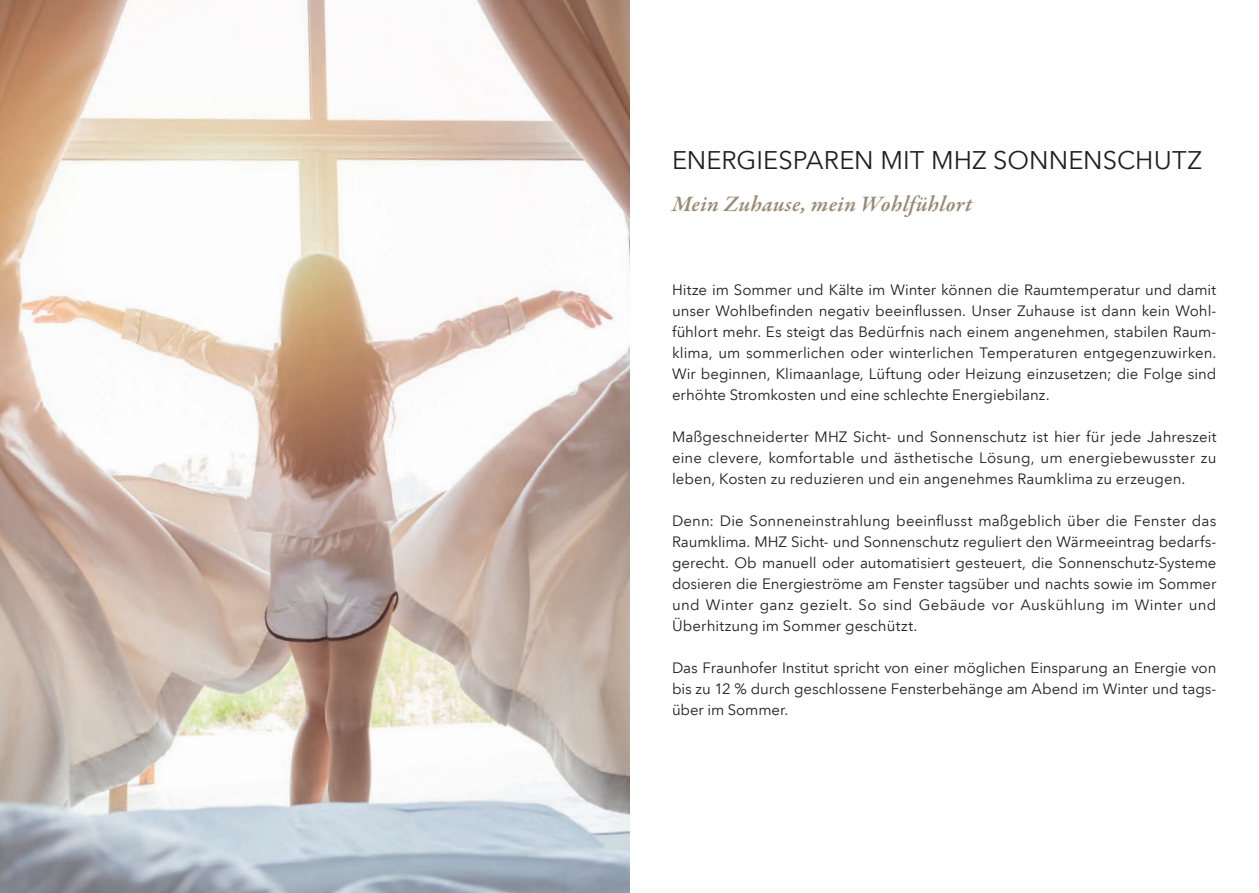
<style>
.page{position:relative;width:1259px;height:893px;background:#fff}
.page>*{position:absolute;margin:0;border:0;box-sizing:border-box;transform-origin:0 0}
.t1{font:25.5px "Avenir Next LT Com";letter-spacing:.005em;color:#231f20}
.t2{font:italic 600 22.5px "Garamond Premr Pro";letter-spacing:.015em;color:#998a75}
.t3{font:15px/21px "Avenir Next LT Com";color:#231f20;text-align:justify}
</style>
<div class="page">
<img style="left:0;top:0;width:629px;height:893px">
<h1 class="t1" style="left:672px;top:144px;width:531px">ENERGIESPAREN MIT MHZ SONNENSCHUTZ</h1>
<h2 class="t2" style="left:672px;top:190px;width:302px">Mein Zuhause, mein Wohlfühlort</h2>
<p class="t3" style="left:672px;top:279px;width:546px">Hitze im Sommer und Kälte im Winter können die Raumtemperatur und damit unser Wohlbefinden negativ beeinflussen. Unser Zuhause ist dann kein Wohl&shy;fühlort mehr. Es steigt das Bedürfnis nach einem angenehmen, stabilen Raum&shy;klima, um sommerlichen oder winterlichen Temperaturen entgegenzuwirken.<br>Wir beginnen, Klimaanlage, Lüftung oder Heizung einzusetzen; die Folge sind erhöhte Stromkosten und eine schlechte Energiebilanz.</p>
<p class="t3" style="left:672px;top:426px;width:546px">Maßgeschneiderter MHZ Sicht- und Sonnenschutz ist hier für jede Jahreszeit eine clevere, komfortable und ästhetische Lösung, um energiebewusster zu leben, Kosten zu reduzieren und ein angenehmes Raumklima zu erzeugen.</p>
<p class="t3" style="left:672px;top:510px;width:546px">Denn: Die Sonneneinstrahlung beeinflusst maßgeblich über die Fenster das Raumklima. MHZ Sicht- und Sonnenschutz reguliert den Wärmeeintrag bedarfs&shy;gerecht. Ob manuell oder automatisiert gesteuert, die Sonnenschutz-Systeme dosieren die Energieströme am Fenster tagsüber und nachts sowie im Sommer und Winter ganz gezielt. So sind Gebäude vor Auskühlung im Winter und Überhitzung im Sommer geschützt.</p>
<p class="t3" style="left:672px;top:657px;width:546px">Das Fraunhofer Institut spricht von einer möglichen Einsparung an Energie von bis zu 12 % durch geschlossene Fensterbehänge am Abend im Winter und tags&shy;über im Sommer.</p>
</div>
